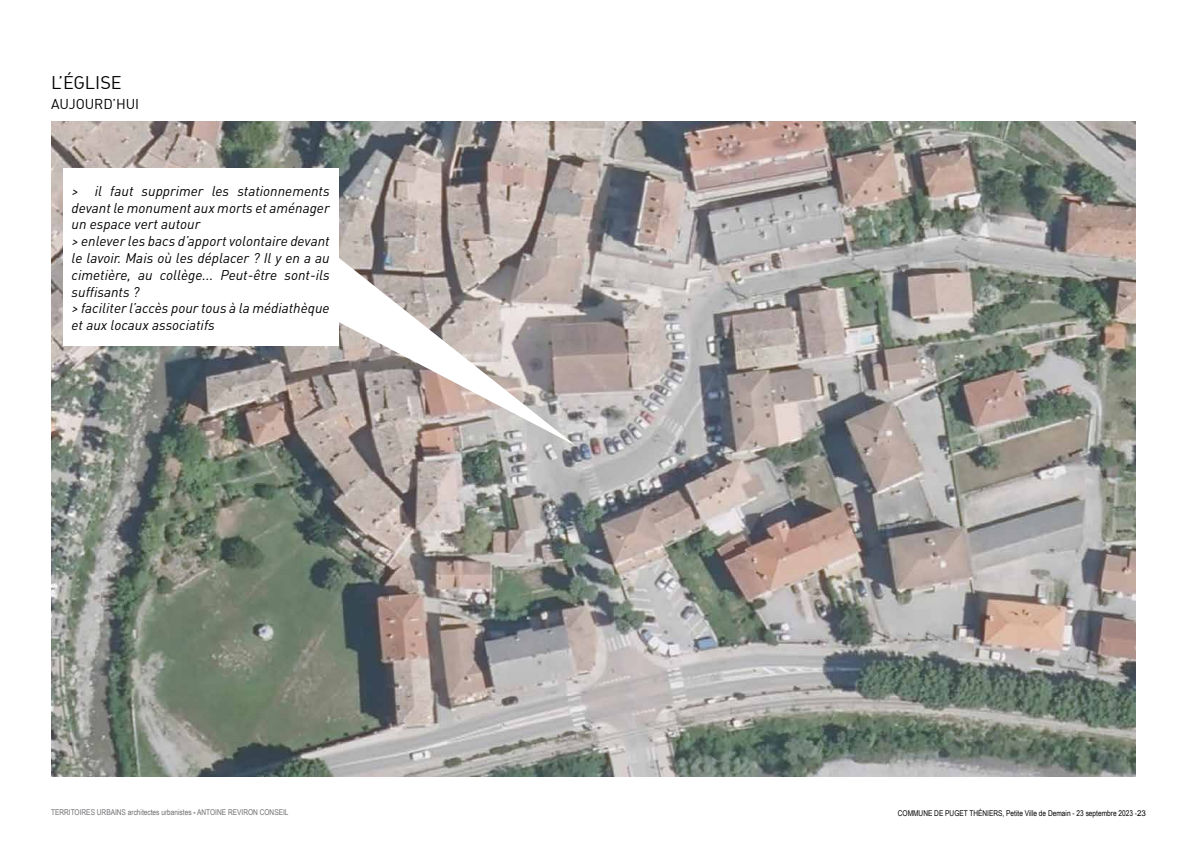
<style>
.page{position:relative;width:1191px;height:842px;background:#fff}
.page>*{position:absolute;margin:0;border:0;box-sizing:border-box;transform-origin:0 0}
.t1{font:18px "DIN Alternate";letter-spacing:-.005em;color:#000}
.t2{font:italic 14px/16.8px "DIN";color:#000}
.t3{font:14px "DIN Alternate";letter-spacing:-.01em;color:#000}
.t4{font:8px "Arial Narrow";color:#6d6e71}
.t5{font:8px "Arial Narrow";color:#000}
.s1{color:#000}
.s2{font-family:"Arial"}
</style>
<div class="page">
<img style="left:51px;top:121px;width:1084px;height:656px">
<div style="left:63px;top:169px;width:275px;height:177px;background:#fff"></div>
<svg style="left:338px;top:257px;width:237px;height:189px"></svg>
<p class="t1" style="left:51px;top:71px;width:72px">L’ÉGLISE</p>
<p class="t3" style="left:51px;top:95px;width:90px">AUJOURD’HUI</p>
<p class="t2" style="left:72px;top:182px;width:259px">&gt; il faut supprimer les stationnements devant le monument aux morts et aménager un espace vert autour<br>&gt; enlever les bacs d’apport volontaire devant le lavoir. Mais où les déplacer ? Il y en a au cimetière, au collège... Peut-être sont-ils suffisants ?<br>&gt; faciliter l’accès pour tous à la médiathèque et aux locaux associatifs</p>
<p class="t4" style="left:51px;top:807px;width:14px">TERRIT</p>
<p class="t4" style="left:75px;top:807px;width:215px">OIRES URBAINS architectes urbanistes <span class="s1">-</span> Antoine Reviron Conseil</p>
<p class="t5" style="left:898px;top:807px;width:250px">COMMUNE DE puget théniers, Petite Ville de Demain - 23 septembre 2023 -<span class="s2">23</span></p>
</div>
